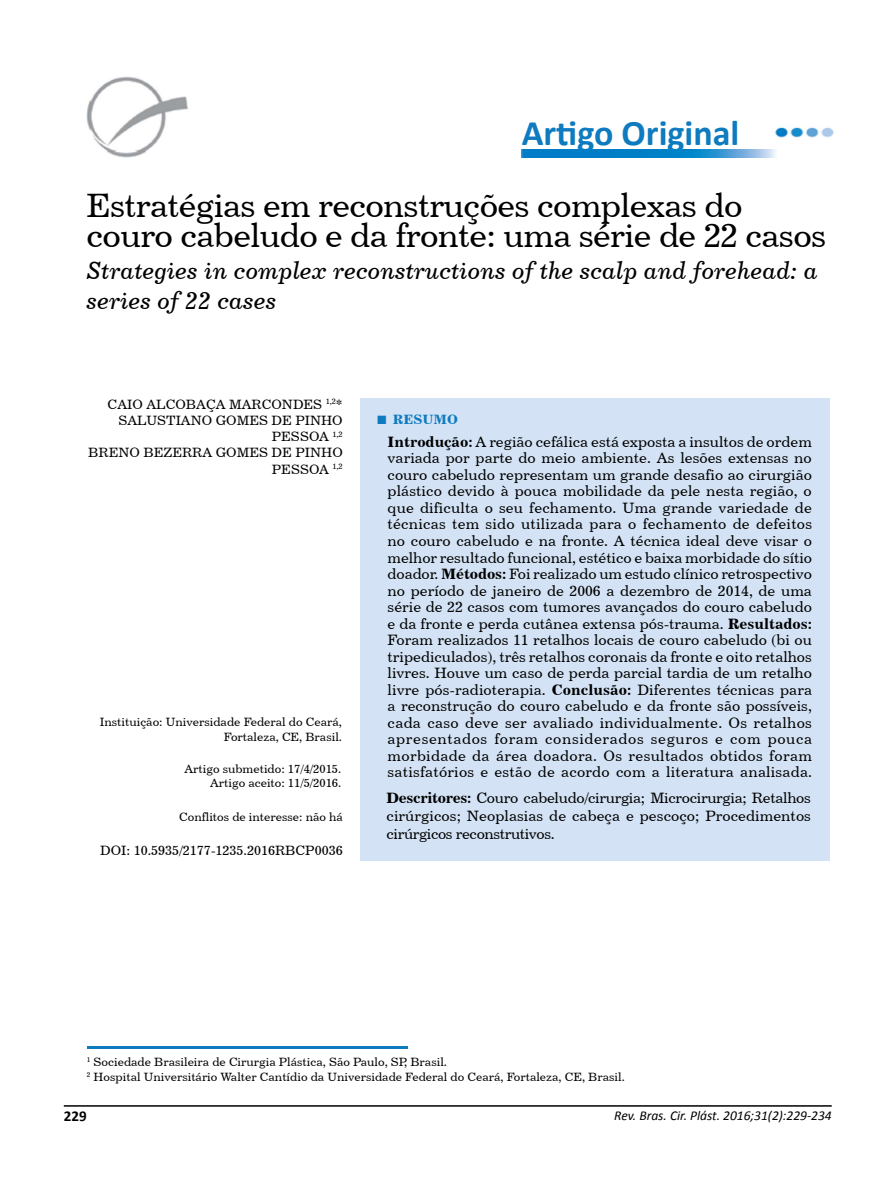
<style>
.page{position:relative;width:893px;height:1191px;background:#fff}
.page>*{position:absolute;margin:0;border:0;box-sizing:border-box;transform-origin:0 0}
.t1{font:700 36px "Calibri";color:#0e7abf}
.t2{font:33.75px/30px "Century 731 BT Roman A";letter-spacing:-.02em;color:#000}
.t3{font:24.75px/30px "Century 731 BT Italic A";color:#000}
.t4{font:15px/16.5px "Century 731 BT Roman A";letter-spacing:.01em;color:#000;text-align:justify}
.t5{font:700 15px "Calibri";color:#000}
.t6{font:13.5px/16.2px "Century 731 BT Roman A";color:#000;text-align:right}
.t7{font:italic 13.5px "Calibri";color:#000}
.t8{font:13.5px "Century 731 BT Bold A";color:#0e7abf}
.t9{font:12px/14.4px "Century 731 BT Roman A";color:#000;text-align:right}
.s1{font-family:"Times New Roman";font-weight:700;font-size:18px}
.s2{font-family:"Century 731 BT Bold A"}
</style>
<div class="page">
<hr style="left:64px;top:1105px;width:768px;height:1px;background:#000">
<img style="left:775px;top:127px;width:59px;height:11px">
<img style="left:521px;top:150px;width:255px;height:7px">
<img style="left:87px;top:77px;width:101px;height:81px">
<div style="left:360px;top:398px;width:470px;height:463px;background:#d3e2f4"></div>
<hr style="left:87px;top:1046px;width:320px;height:3px;background:#0e7abf">
<h1 class="t1" style="left:522px;top:111px;width:219px">Artigo Original</h1>
<h2 class="t2" style="left:86px;top:189px;width:741px">Estratégias em reconstruções complexas do couro cabeludo e da fronte: uma série de 22 casos</h2>
<h3 class="t3" style="left:87px;top:255px;width:733px">Strategies in complex reconstructions of the scalp and forehead: a series of 22 cases</h3>
<p class="t6" style="left:88px;top:396px;width:256px">CAIO ALCOBAÇA MARCONDES <sup>1,2</sup>*<br>SALUSTIANO GOMES DE PINHO<br>PESSOA <sup>1,2<br></sup>BRENO BEZERRA GOMES DE PINHO<br>PESSOA <sup>1,2</sup></p>
<p class="t9" style="left:100px;top:714px;width:244px">Instituição: Universidade Federal do Ceará,<br>Fortaleza, CE, Brasil.</p>
<p class="t9" style="left:184px;top:761px;width:158px">Artigo submetido: 17/4/2015.<br>Artigo aceito: 11/5/2016.</p>
<p class="t9" style="left:179px;top:809px;width:165px">Conflitos de interesse: não há</p>
<p class="t6" style="left:100px;top:842px;width:244px">DOI: 10.5935/2177-1235.2016RBCP0036</p>
<p class="t8" style="left:376px;top:411px;width:83px"><span class="s1">■</span> RESUMO</p>
<p class="t4" style="left:388px;top:433px;width:426px"><span class="s2">Introdução:</span> A região cefálica está exposta a insultos de ordem variada por parte do meio ambiente. As lesões extensas no couro cabeludo representam um grande desafio ao cirurgião plástico devido à pouca mobilidade da pele nesta região, o que dificulta o seu fechamento. Uma grande variedade de técnicas tem sido utilizada para o fechamento de defeitos no couro cabeludo e na fronte. A técnica ideal deve visar o melhor resultado funcional, estético e baixa morbidade do sítio doador. <span class="s2">Métodos:</span> Foi realizado um estudo clínico retrospectivo no período de janeiro de 2006 a dezembro de 2014, de uma série de 22 casos com tumores avançados do couro cabeludo e da fronte e perda cutânea extensa pós-trauma. <span class="s2">Resultados:<br></span>Foram realizados 11 retalhos locais de couro cabeludo (bi ou tripediculados), três retalhos coronais da fronte e oito retalhos livres. Houve um caso de perda parcial tardia de um retalho livre pós-radioterapia. <span class="s2">Conclusão:</span> Diferentes técnicas para a reconstrução do couro cabeludo e da fronte são possíveis, cada caso deve ser avaliado individualmente. Os retalhos apresentados foram considerados seguros e com pouca morbidade da área doadora. Os resultados obtidos foram satisfatórios e estão de acordo com a literatura analisada.</p>
<p class="t4" style="left:387px;top:788px;width:426px;line-height:18px"><span class="s2">Descritores:</span> Couro cabeludo/cirurgia; Microcirurgia; Retalhos cirúrgicos; Neoplasias de cabeça e pescoço; Procedimentos cirúrgicos reconstrutivos.</p>
<p class="t9" style="left:87px;top:1054px;width:539px;line-height:15px;text-align:left"><sup>1</sup> Sociedade Brasileira de Cirurgia Plástica, São Paulo, SP, Brasil.<br><sup>2</sup> Hospital Universitário Walter Cantídio da Universidade Federal do Ceará, Fortaleza, CE, Brasil.</p>
<p class="t5" style="left:64px;top:1106px;width:24px">229</p>
<p class="t7" style="left:614px;top:1106px;width:219px">Rev. Bras. Cir. Plást. 2016;31(2):229-234</p>
</div>
